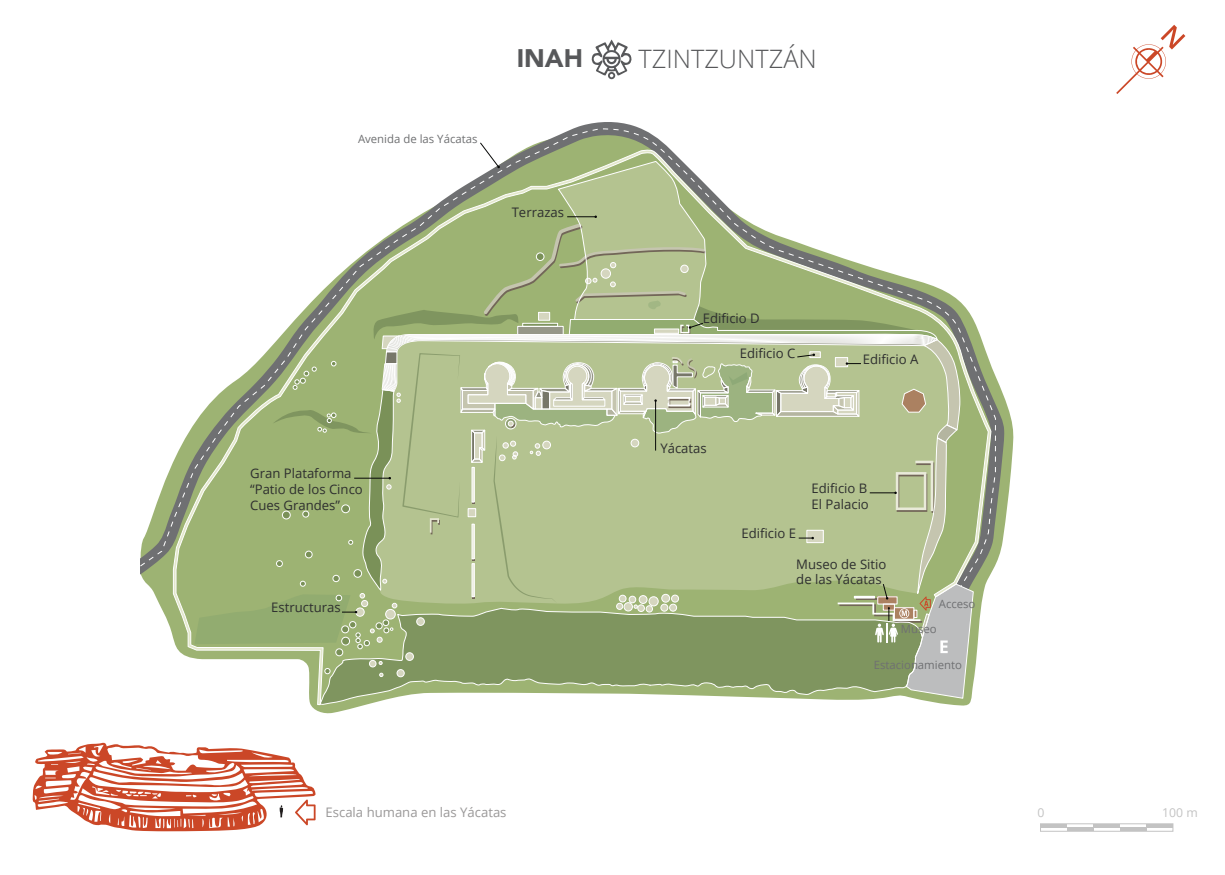
<style>
.page{position:relative;width:1225px;height:875px;background:#fff}
.page>*{position:absolute;margin:0;border:0;box-sizing:border-box;transform-origin:0 0}
.t1{font:300 25.38px "Open Sans";color:#57585a}
.t2{font:900 25.38px "Avenir";color:#57585a}
.t3{font:13.12px/15.8px "Open Sans";color:#2e2f2f}
.t4{font:13.12px "Open Sans";color:#9a9898}
.t5{font:12.25px "Open Sans";color:#c3c3c3}
.t6{font:11.38px "Open Sans";color:#6f7072}
</style>
<div class="page">
<svg style="left:591px;top:40px;width:41px;height:39px"></svg>
<svg style="left:1116px;top:25px;width:69px;height:69px"></svg>
<svg style="left:33px;top:742px;width:283px;height:89px"></svg>
<div style="left:1040px;top:823px;width:133px;height:9px;border:1px solid #c3c3c3"></div>
<hr style="left:1041px;top:824px;width:26px;height:4px;background:#c3c3c3">
<hr style="left:1067px;top:828px;width:27px;height:3px;background:#c3c3c3">
<hr style="left:1093px;top:824px;width:27px;height:4px;background:#c3c3c3">
<hr style="left:1120px;top:828px;width:26px;height:3px;background:#c3c3c3">
<hr style="left:1146px;top:824px;width:27px;height:4px;background:#c3c3c3">
<svg style="left:150px;top:122px;width:855px;height:468px"></svg>
<svg style="left:140px;top:128px;width:856px;height:459px"></svg>
<svg style="left:173px;top:149px;width:819px;height:556px"></svg>
<svg style="left:320px;top:699px;width:603px;height:6px"></svg>
<svg style="left:194px;top:142px;width:780px;height:557px"></svg>
<p class="t6" style="left:358px;top:131px;width:121px">Avenida de las Yácatas</p>
<h1 class="t2" style="left:517px;top:37px;width:68px">INAH</h1>
<h1 class="t1" style="left:638px;top:41px;width:180px">TZINTZUNTZÁN</h1>
<p class="t3" style="left:512px;top:204px;width:54px">Terrazas</p>
<p class="t3" style="left:250px;top:465px;width:114px">Gran Plataforma “Patio de los Cinco<br>Cues Grandes”</p>
<p class="t3" style="left:271px;top:599px;width:71px">Estructuras</p>
<p class="t3" style="left:703px;top:310px;width:58px">Edificio D</p>
<p class="t3" style="left:740px;top:345px;width:57px">Edificio C</p>
<p class="t3" style="left:863px;top:351px;width:57px">Edificio A</p>
<p class="t3" style="left:660px;top:440px;width:48px">Yácatas</p>
<p class="t3" style="left:741px;top:525px;width:56px">Edificio E</p>
<p class="t3" style="left:812px;top:480px;width:59px">Edificio B<br>El Palacio</p>
<p class="t3" style="left:796px;top:556px;width:92px">Museo de Sitio de las Yácatas</p>
<p class="t6" style="left:939px;top:596px;width:38px">Acceso</p>
<p class="t6" style="left:901px;top:621px;width:37px">Museo</p>
<p class="t6" style="left:874px;top:657px;width:90px">Estacionamiento</p>
<p class="t4" style="left:326px;top:804px;width:183px">Escala humana en las Yácatas</p>
<p class="t5" style="left:1037px;top:804px;width:9px">0</p>
<p class="t5" style="left:1162px;top:804px;width:37px">100 m</p>
</div>
